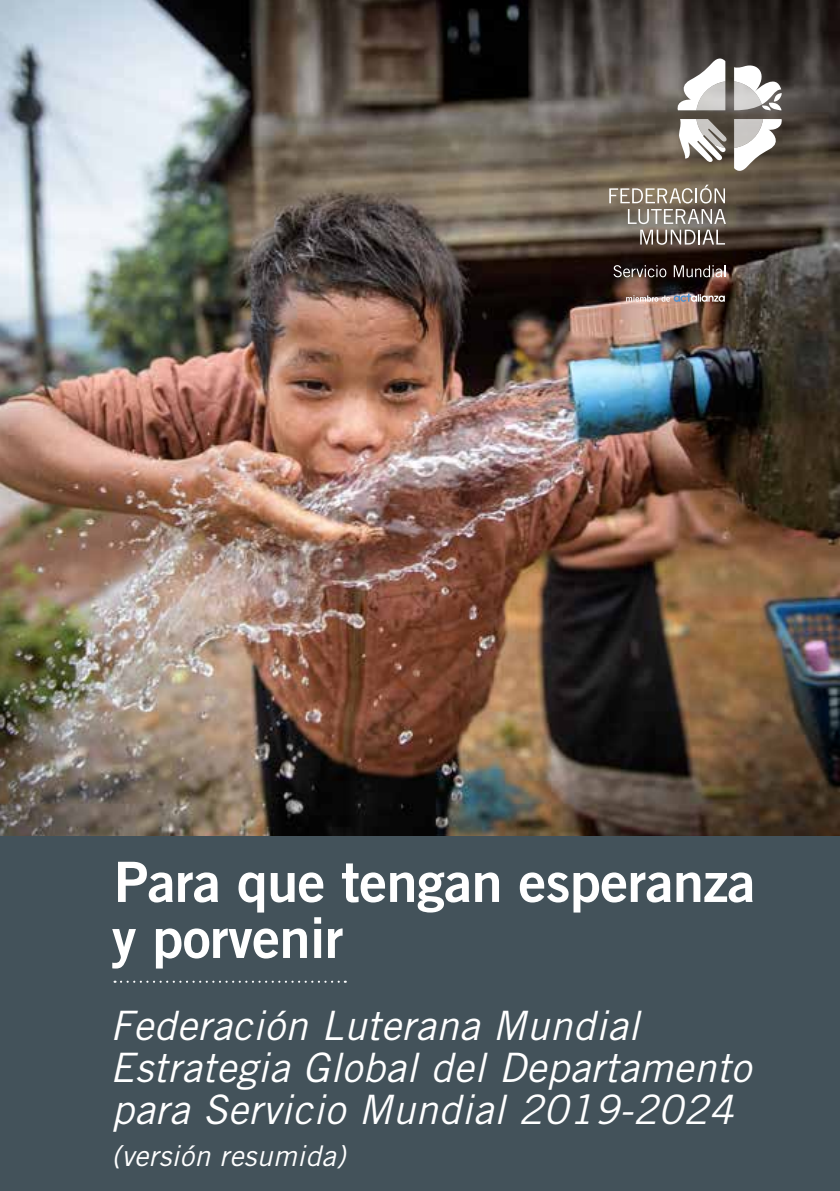
<style>
.page{position:relative;width:840px;height:1191px;background:#fff}
.page>*{position:absolute;margin:0;border:0;box-sizing:border-box;transform-origin:0 0}
.t1{font:55.6px/56px "Trade Gothic LT Std Bd 2";letter-spacing:-.01em;color:#fff}
.t2{font:italic 40.6px/42px "Trade Gothic LT Std";letter-spacing:.01em;color:#fff}
.t3{font:italic 28.6px "Trade Gothic LT Std";letter-spacing:.01em;color:#fff}
</style>
<div class="page">
<img style="left:0;top:0;width:839px;height:836px">
<div style="left:0;top:836px;width:839px;height:355px;background:#43525a"></div>
<svg style="left:121px;top:980px;width:224px;height:2px"></svg>
<svg style="left:675px;top:57px;width:50px;height:53px"></svg>
<svg style="left:733px;top:62px;width:48px;height:49px"></svg>
<svg style="left:677px;top:119px;width:50px;height:44px"></svg>
<svg style="left:733px;top:119px;width:49px;height:54px"></svg>
<svg style="left:609px;top:185px;width:115px;height:18px;background:#9e9282"></svg>
<svg style="left:627px;top:209px;width:98px;height:15px"></svg>
<svg style="left:640px;top:230px;width:84px;height:15px"></svg>
<svg style="left:613px;top:265px;width:53px;height:12px"></svg>
<svg style="left:673px;top:265px;width:52px;height:12px"></svg>
<svg style="left:625px;top:294px;width:99px;height:8px"></svg>
<h1 class="t1" style="left:112px;top:853px;width:644px">Para que tengan esperanza y porvenir</h1>
<p class="t2" style="left:110px;top:1005px;width:642px">Federación Luterana Mundial<br>Estrategia Global del Departamento para Servicio Mundial 2019-2024</p>
<p class="t3" style="left:111px;top:1138px;width:235px">(versión resumida)</p>
</div>
